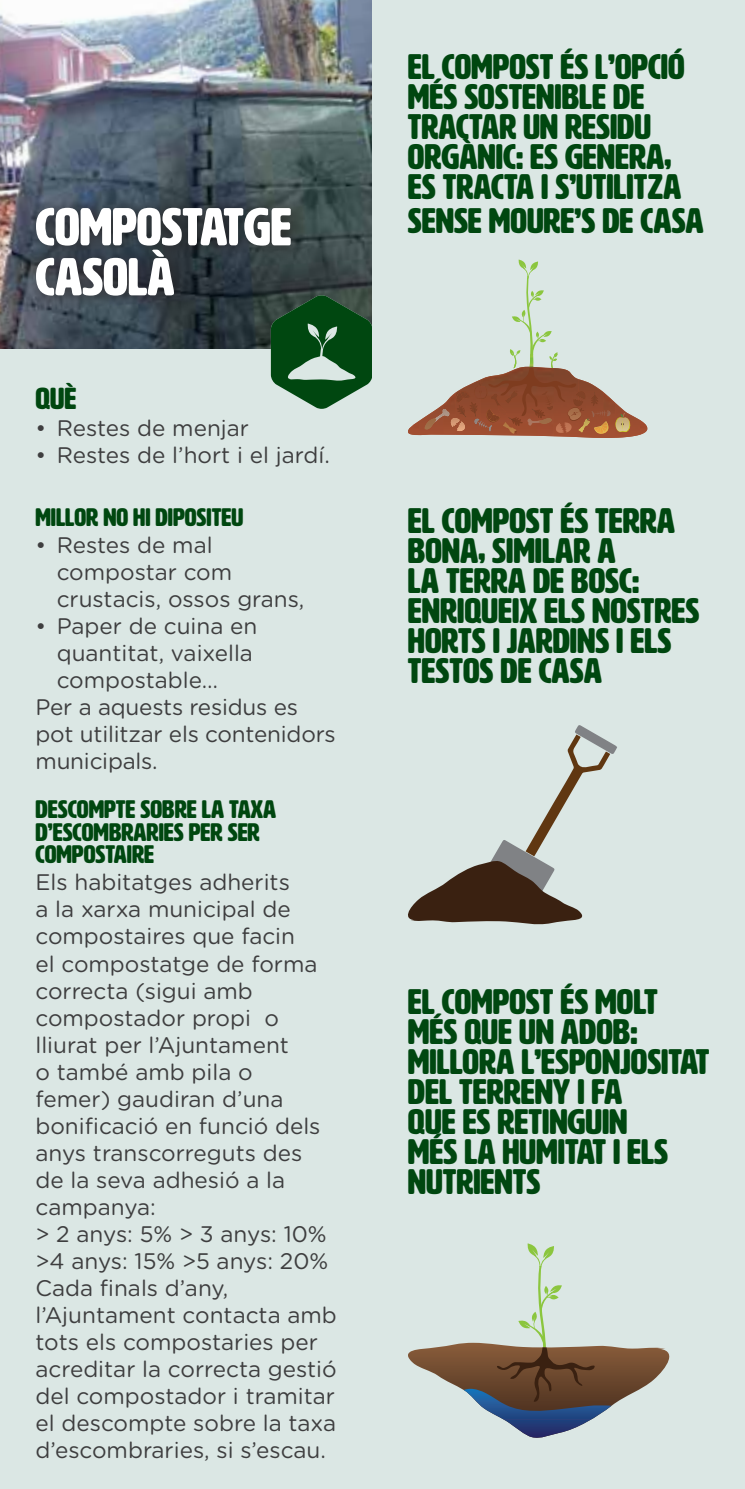
<style>
.page{position:relative;width:745px;height:1489px;background:#fff}
.page>*{position:absolute;margin:0;border:0;box-sizing:border-box;transform-origin:0 0}
.t1{font:52.5px/50px "HWT Artz";color:#fff}
.t2{font:35px/30px "HWT Artz";color:#004710}
.t3{font:30px "HWT Artz";color:#004710}
.t4{font:25px/22.5px "HWT Artz";color:#004710}
.t5{font:22.5px/27px "Gotham Rounded";color:#3e3e3f}
</style>
<div class="page">
<div style="left:0;top:348px;width:372px;height:1140px;background:#dbe7e4"></div>
<img style="left:0;top:0;width:372px;height:348px">
<div style="left:26px;top:196px;width:280px;height:115px;background:#231f20;opacity:.75"></div>
<svg style="left:271px;top:295px;width:101px;height:114px"></svg>
<div style="left:372px;top:0;width:372px;height:1488px;background:#dbe7e4"></div>
<svg style="left:408px;top:259px;width:240px;height:179px"></svg>
<svg style="left:408px;top:725px;width:208px;height:200px"></svg>
<svg style="left:408px;top:1243px;width:262px;height:195px"></svg>
<h1 class="t1" style="left:35px;top:202px;width:257px">COMPOSTATGE<br>CASOLÀ</h1>
<h3 class="t3" style="left:35px;top:382px;width:42px">QUÈ</h3>
<p class="t5" style="left:35px;top:413px;width:215px">• Restes de menjar</p>
<p class="t5" style="left:35px;top:440px;width:296px">• Restes de l’hort i el jardí.</p>
<p class="t4" style="left:35px;top:506px;width:209px">MILLOR NO HI DIPOSITEU</p>
<p class="t5" style="left:57px;top:530px;width:249px;text-indent:-21px">• Restes de mal compostar com crustacis, ossos grans,</p>
<p class="t5" style="left:35px;top:611px;width:223px">• Paper de cuina en</p>
<p class="t5" style="left:57px;top:638px;width:198px">quantitat, vaixella</p>
<p class="t5" style="left:57px;top:665px;width:163px">compostable…</p>
<p class="t5" style="left:35px;top:692px;width:264px">Per a aquests residus es</p>
<p class="t5" style="left:35px;top:719px;width:301px">pot utilitzar els contenidors</p>
<p class="t5" style="left:35px;top:746px;width:124px">municipals.</p>
<p class="t4" style="left:35px;top:798px;width:242px">DESCOMPTE SOBRE LA TAXA<br>D’ESCOMBRARIES PER SER<br>COMPOSTAIRE</p>
<p class="t5" style="left:35px;top:868px;width:303px">Els habitatges adherits<br>a la xarxa municipal de compostaires que facin<br>el compostatge de forma correcta (sigui amb compostador propi o lliurat per l’Ajuntament<br>o també amb pila o<br>femer) gaudiran d’una bonificació en funció dels anys transcorreguts des<br>de la seva adhesió a la campanya:<br>&gt; 2 anys: 5% &gt; 3 anys: 10% &gt;4 anys: 15% &gt;5 anys: 20%<br>Cada finals d’any, l’Ajuntament contacta amb tots els compostaries per acreditar la correcta gestió del compostador i tramitar el descompte sobre la taxa d’escombraries, si s’escau.</p>
<h2 class="t2" style="left:407px;top:52px;width:278px">EL COMPOST ÉS L’OPCIÓ<br>MÉS SOSTENIBLE DE<br>TRACTAR UN RESIDU<br>ORGÀNIC: ES GENERA,<br>ES TRACTA I S’UTILITZA</h2>
<h2 class="t2" style="left:407px;top:206px;width:297px">SENSE MOURE’S DE CASA</h2>
<h2 class="t2" style="left:407px;top:506px;width:292px">EL COMPOST ÉS TERRA<br>BONA, SIMILAR A<br>LA TERRA DE BOSC:<br>ENRIQUEIX ELS NOSTRES<br>HORTS I JARDINS I ELS<br>TESTOS DE CASA</h2>
<h2 class="t2" style="left:407px;top:987px;width:303px">EL COMPOST ÉS MOLT<br>MÉS QUE UN ADOB:<br>MILLORA L’ESPONJOSITAT<br>DEL TERRENY I FA<br>QUE ES RETINGUIN<br>MÉS LA HUMITAT I ELS<br>NUTRIENTS</h2>
</div>
